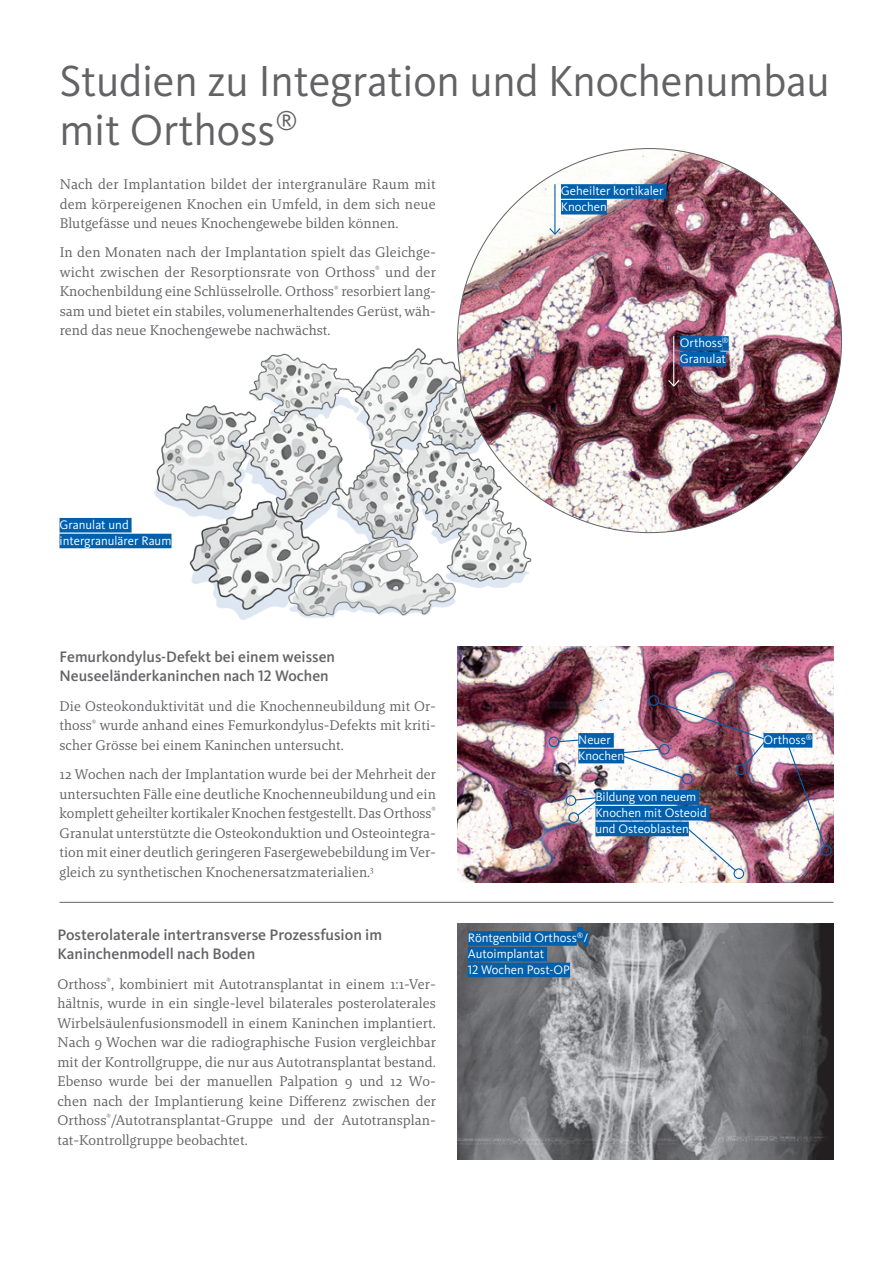
<style>
.page{position:relative;width:893px;height:1263px;background:#fff}
.page>*{position:absolute;margin:0;border:0;box-sizing:border-box;transform-origin:0 0}
.t1{font:45px/48.8px "Kievit Pro";letter-spacing:-.005em;color:#636366}
.t2{font:500 15.75px/19.5px "Kievit Pro";color:#636366}
.t3{font:14.25px/19.5px "Brando";letter-spacing:.005em;color:#636366;text-align:justify}
.t4{font:12.75px/15.8px "Kievit Pro";color:#fff}
.t5{font:7.5px "Kievit Pro";color:#fff}
</style>
<div class="page">
<img style="left:123px;top:405px;width:100px;height:144px">
<img style="left:249px;top:353px;width:102px;height:42px">
<img style="left:351px;top:322px;width:107px;height:106px">
<img style="left:407px;top:351px;width:69px;height:73px">
<img style="left:223px;top:395px;width:151px;height:89px">
<img style="left:306px;top:428px;width:78px;height:104px">
<img style="left:384px;top:424px;width:121px;height:108px">
<img style="left:432px;top:483px;width:123px;height:105px">
<img style="left:148px;top:484px;width:221px;height:136px">
<img style="left:285px;top:532px;width:174px;height:88px">
<img style="left:457px;top:646px;width:376px;height:237px">
<img style="left:457px;top:923px;width:376px;height:236px">
<div style="left:468px;top:931px;width:109px;height:15px;background:#0160ae"></div>
<div style="left:577px;top:927px;width:6px;height:14px;background:#0160ae"></div>
<div style="left:583px;top:931px;width:5px;height:15px;background:#0160ae"></div>
<div style="left:468px;top:947px;width:79px;height:14px;background:#0160ae"></div>
<div style="left:468px;top:963px;width:102px;height:14px;background:#0160ae"></div>
<div style="left:60px;top:518px;width:72px;height:14px;background:#0160ae"></div>
<div style="left:60px;top:534px;width:111px;height:14px;background:#0160ae"></div>
<hr style="left:60px;top:902px;width:773px;height:1px;background:#636366">
<img style="left:457px;top:149px;width:384px;height:384px;border-radius:192px">
<div style="left:561px;top:184px;width:105px;height:15px;background:#0160ae"></div>
<div style="left:561px;top:200px;width:46px;height:14px;background:#0160ae"></div>
<hr style="left:554px;top:184px;width:1px;height:50px;background:#0160ae">
<svg style="left:548px;top:227px;width:14px;height:9px"></svg>
<div style="left:549px;top:736px;width:10px;height:11px;border:1px solid #0160ae;border-radius:50%"></div>
<div style="left:566px;top:795px;width:10px;height:11px;border:1px solid #0160ae;border-radius:50%"></div>
<div style="left:568px;top:812px;width:11px;height:11px;border:1px solid #0160ae;border-radius:50%"></div>
<div style="left:733px;top:868px;width:11px;height:11px;border:1px solid #0160ae;border-radius:50%"></div>
<div style="left:763px;top:733px;width:43px;height:15px;background:#0160ae"></div>
<div style="left:806px;top:733px;width:6px;height:15px;background:#0160ae"></div>
<div style="left:648px;top:695px;width:11px;height:11px;border:1px solid #0160ae;border-radius:50%"></div>
<img style="left:787px;top:744px;width:39px;height:103px">
<div style="left:821px;top:845px;width:11px;height:11px;border:1px solid #0160ae;border-radius:50%"></div>
<div style="left:682px;top:774px;width:11px;height:10px;border:1px solid #0160ae;border-radius:50%"></div>
<svg style="left:557px;top:739px;width:21px;height:4px"></svg>
<img style="left:621px;top:701px;width:146px;height:78px">
<div style="left:578px;top:733px;width:36px;height:15px;background:#0160ae"></div>
<div style="left:578px;top:749px;width:46px;height:14px;background:#0160ae"></div>
<svg style="left:574px;top:796px;width:24px;height:21px"></svg>
<svg style="left:685px;top:826px;width:52px;height:46px"></svg>
<div style="left:595px;top:790px;width:104px;height:15px;background:#0160ae"></div>
<div style="left:595px;top:806px;width:115px;height:14px;background:#0160ae"></div>
<div style="left:595px;top:822px;width:94px;height:14px;background:#0160ae"></div>
<div style="left:680px;top:336px;width:42px;height:15px;background:#0160ae"></div>
<div style="left:722px;top:336px;width:7px;height:15px;background:#0160ae"></div>
<div style="left:680px;top:352px;width:46px;height:14px;background:#0160ae"></div>
<hr style="left:673px;top:336px;width:1px;height:50px;background:#fff">
<svg style="left:667px;top:379px;width:14px;height:9px"></svg>
<h1 class="t1" style="left:60px;top:57px;width:772px">Studien zu Integration und Knochenumbau mit Orthoss<sup>®</sup></h1>
<p class="t3" style="left:60px;top:174px;width:378px">Nach der Implantation bildet der intergranuläre Raum mit dem körpereigenen Knochen ein Umfeld, in dem sich neue Blutgefässe und neues Knochengewebe bilden können.</p>
<p class="t3" style="left:60px;top:242px;width:378px">In den Monaten nach der Implantation spielt das Gleichge&shy;wicht zwischen der Resorptionsrate von Orthoss<sup>®</sup> und der Knochenbildung eine Schlüsselrolle. Orthoss<sup>®</sup> resorbiert lang&shy;sam und bietet ein stabiles, volumenerhaltendes Gerüst, wäh&shy;rend das neue Knochengewebe nachwächst.</p>
<p class="t4" style="left:561px;top:183px;width:104px">Geheilter kortikaler<br>Knochen</p>
<p class="t4" style="left:680px;top:335px;width:50px">Orthoss<sup>®<br></sup>Granulat</p>
<p class="t4" style="left:60px;top:517px;width:113px">Granulat und intergranulärer Raum</p>
<p class="t2" style="left:60px;top:647px;width:277px">Femurkondylus-Defekt bei einem weissen<br>Neuseeländerkaninchen nach 12 Wochen</p>
<p class="t3" style="left:60px;top:696px;width:378px">Die Osteokonduktivität und die Knochenneubildung mit Or&shy;thoss<sup>®</sup> wurde anhand eines Femurkondylus-Defekts mit kriti&shy;scher Grösse bei einem Kaninchen untersucht.</p>
<p class="t3" style="left:60px;top:764px;width:378px">12 Wochen nach der Implantation wurde bei der Mehrheit der untersuchten Fälle eine deutliche Knochenneubildung und ein komplett geheilter kortikaler Knochen festgestellt. Das Orthoss<sup>® </sup>Granulat unterstützte die Osteokonduktion und Osteointegra&shy;tion mit einer deutlich geringeren Fasergewebebildung im Ver&shy;gleich zu synthetischen Knochenersatzmaterialien.<sup>3</sup></p>
<p class="t2" style="left:57px;top:925px;width:326px">Posterolaterale intertransverse Prozessfusion im<br>Kaninchenmodell nach Boden</p>
<p class="t3" style="left:57px;top:974px;width:380px">Orthoss<sup>®</sup>, kombiniert mit Autotransplantat in einem 1:1-Ver&shy;hältnis, wurde in ein single-level bilaterales posterolaterales Wirbelsäulenfusionsmodell in einem Kaninchen implantiert.<br>Nach 9 Wochen war die radiographische Fusion vergleichbar mit der Kontrollgruppe, die nur aus Autotransplantat bestand.<br>Ebenso wurde bei der manuellen Palpation 9 und 12 Wo&shy;chen nach der Implantierung keine Differenz zwischen der Orthoss<sup>®</sup>/Autotransplantat-Gruppe und der Autotransplan&shy;tat-Kontrollgruppe beobachtet.</p>
<p class="t4" style="left:578px;top:732px;width:34px">Neuer</p>
<p class="t5" style="left:806px;top:733px;width:8px">®</p>
<p class="t4" style="left:578px;top:748px;width:47px">Knochen</p>
<p class="t4" style="left:595px;top:789px;width:113px">Bildung von neuem<br>Knochen mit Osteoid und Osteoblasten</p>
<p class="t4" style="left:763px;top:732px;width:44px">Orthoss</p>
<p class="t4" style="left:468px;top:930px;width:122px">Röntgenbild Orthoss<sup>®</sup>/<br>Autoimplantat<br>12 Wochen Post-OP</p>
</div>
